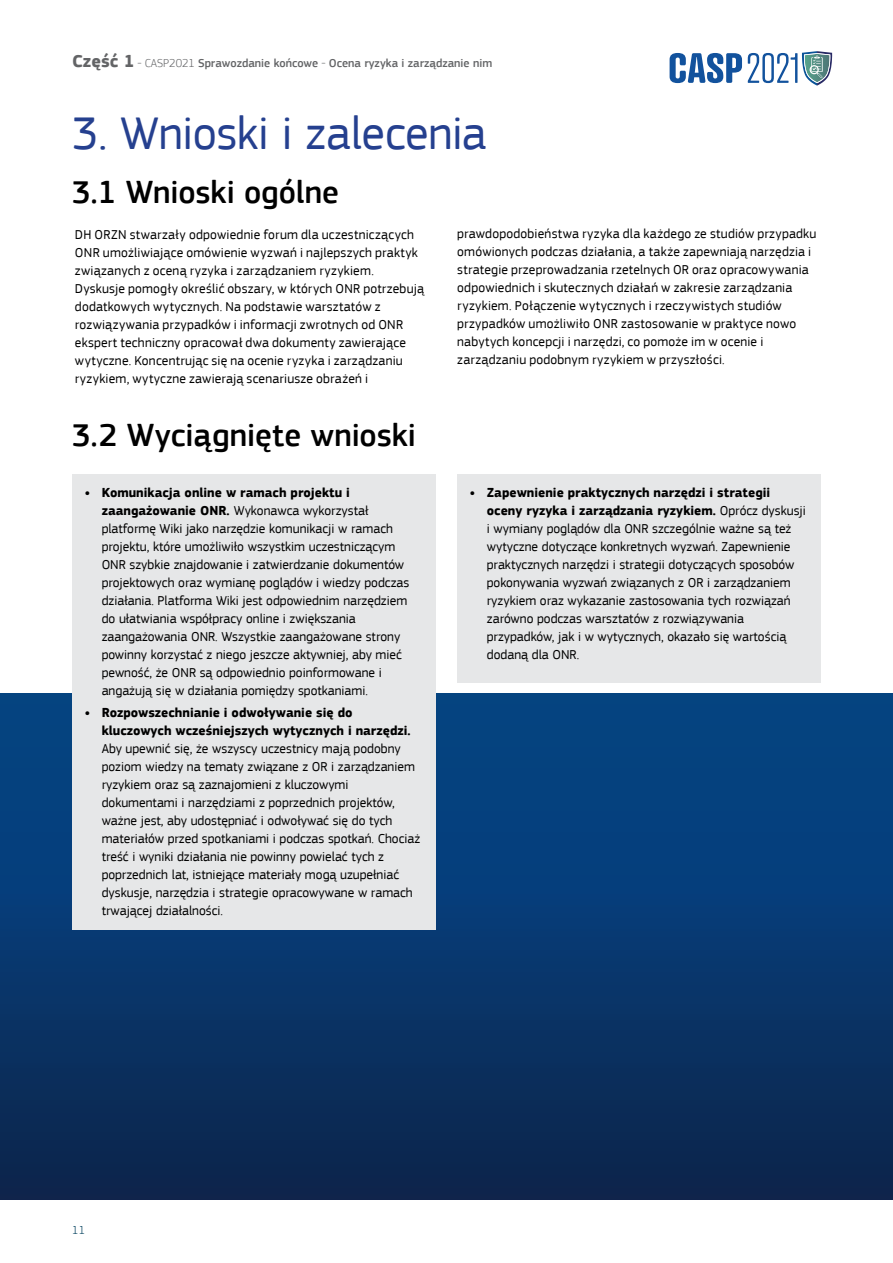
<style>
.page{position:relative;width:893px;height:1263px;background:#fff}
.page>*{position:absolute;margin:0;border:0;box-sizing:border-box;transform-origin:0 0}
.t1{font:48px "EC Square Sans Pro";letter-spacing:-.01em;color:#25408f}
.t2{font:500 33px "EC Square Sans Pro";letter-spacing:-.005em;color:#000}
.t3{font:13.5px/18px "EC Square Sans Pro";color:#000}
.t4{font:700 13.5px/18px "EC Square Sans Pro";color:#000}
.t5{font:500 12px "EC Square Sans Pro";color:#636466}
.t6{font:300 12px "EC Square Sans Pro";color:#02405d}
.s1{font-weight:700;font-size:18px}
.s2{font-weight:300}
.s3{font-weight:700}
</style>
<div class="page">
<div style="left:0;top:693px;width:893px;height:506px;background:linear-gradient(to bottom,#04488b,#0d264f)"></div>
<div style="left:72px;top:474px;width:363px;height:455px;background:#e6e7e8"></div>
<div style="left:457px;top:474px;width:364px;height:209px;background:#e6e7e8"></div>
<svg style="left:670px;top:53px;width:72px;height:30px"></svg>
<svg style="left:748px;top:51px;width:84px;height:35px"></svg>
<p class="t5" style="left:72px;top:56px;width:421px"><span class="s1">Część 1</span> <span class="s2">- CASP2021</span> Sprawozdanie końcowe <span class="s2">-</span> Ocena ryzyka i zarządzanie nim</p>
<h1 class="t1" style="left:72px;top:105px;width:416px">3. Wnioski i zalecenia</h1>
<h2 class="t2" style="left:72px;top:172px;width:269px">3.1 Wnioski ogólne</h2>
<p class="t3" style="left:75px;top:225px;width:351px">DH ORZN stwarzały odpowiednie forum dla uczestniczących ONR umożliwiające omówienie wyzwań i najlepszych praktyk związanych z oceną ryzyka i zarządzaniem ryzykiem.<br>Dyskusje pomogły określić obszary, w których ONR potrzebują dodatkowych wytycznych. Na podstawie warsztatów z rozwiązywania przypadków i informacji zwrotnych od ONR ekspert techniczny opracował dwa dokumenty zawierające wytyczne. Koncentrując się na ocenie ryzyka i zarządzaniu ryzykiem, wytyczne zawierają scenariusze obrażeń i</p>
<p class="t3" style="left:457px;top:225px;width:361px">prawdopodobieństwa ryzyka dla każdego ze studiów przypadku omówionych podczas działania, a także zapewniają narzędzia i strategie przeprowadzania rzetelnych OR oraz opracowywania odpowiednich i skutecznych działań w zakresie zarządzania ryzykiem. Połączenie wytycznych i rzeczywistych studiów przypadków umożliwiło ONR zastosowanie w praktyce nowo nabytych koncepcji i narzędzi, co pomoże im w ocenie i zarządzaniu podobnym ryzykiem w przyszłości.</p>
<h2 class="t2" style="left:72px;top:415px;width:346px">3.2 Wyciągnięte wnioski</h2>
<p class="t3" style="left:102px;top:484px;width:309px;text-indent:-17px"><span class="s3">• Komunikacja online w ramach projektu i zaangażowanie ONR.</span> Wykonawca wykorzystał platformę Wiki jako narzędzie komunikacji w ramach projektu, które umożliwiło wszystkim uczestniczącym ONR szybkie znajdowanie i zatwierdzanie dokumentów projektowych oraz wymianę poglądów i wiedzy podczas działania. Platforma Wiki jest odpowiednim narzędziem do ułatwiania współpracy online i zwiększania zaangażowania ONR. Wszystkie zaangażowane strony powinny korzystać z niego jeszcze aktywniej, aby mieć pewność, że ONR są odpowiednio poinformowane i angażują się w działania pomiędzy spotkaniami.</p>
<p class="t4" style="left:102px;top:704px;width:311px;text-indent:-17px">• Rozpowszechnianie i odwoływanie się do kluczowych wcześniejszych wytycznych i narzędzi.</p>
<p class="t3" style="left:102px;top:740px;width:320px">Aby upewnić się, że wszyscy uczestnicy mają podobny poziom wiedzy na tematy związane z OR i zarządzaniem ryzykiem oraz są zaznajomieni z kluczowymi dokumentami i narzędziami z poprzednich projektów, ważne jest, aby udostępniać i odwoływać się do tych materiałów przed spotkaniami i podczas spotkań. Chociaż treść i wyniki działania nie powinny powielać tych z poprzednich lat, istniejące materiały mogą uzupełniać dyskusje, narzędzia i strategie opracowywane w ramach trwającej działalności.</p>
<p class="t3" style="left:487px;top:484px;width:320px;text-indent:-17px"><span class="s3">• Zapewnienie praktycznych narzędzi i strategii oceny ryzyka i zarządzania ryzykiem.</span> Oprócz dyskusji i wymiany poglądów dla ONR szczególnie ważne są też wytyczne dotyczące konkretnych wyzwań. Zapewnienie praktycznych narzędzi i strategii dotyczących sposobów pokonywania wyzwań związanych z OR i zarządzaniem ryzykiem oraz wykazanie zastosowania tych rozwiązań zarówno podczas warsztatów z rozwiązywania przypadków, jak i w wytycznych, okazało się wartością dodaną dla ONR.</p>
<p class="t6" style="left:72px;top:1223px;width:14px">11</p>
</div>
